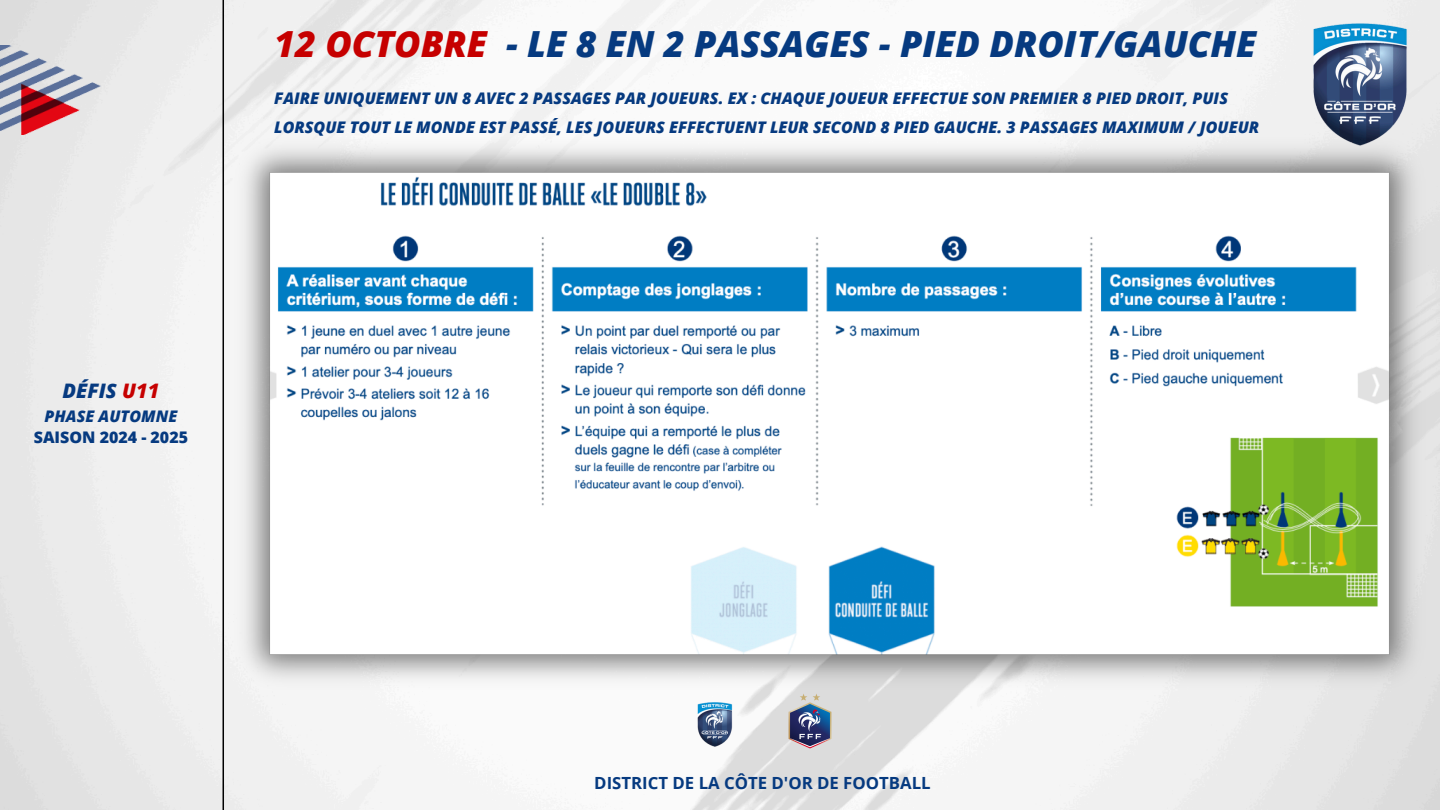
<style>
.page{position:relative;width:1440px;height:810px;background:#fff}
.page>*{position:absolute;margin:0;border:0;box-sizing:border-box;transform-origin:0 0}
.t1{font:italic 800 36px "Open Sans";color:#063a80}
.t2{font:italic 800 20px "Open Sans";color:#063a80}
.t3{font:700 16.8px "Open Sans";color:#063a80}
.t4{font:italic 800 16px/28.5px "Open Sans";color:#063a80}
.t5{font:800 16px "Open Sans";color:#063a80}
.s1{color:#c60000}
</style>
<div class="page">
<img style="left:0;top:0;width:1440px;height:810px">
<img style="left:1298px;top:0;width:116px;height:129px">
<img style="left:0;top:46px;width:101px;height:88px">
<hr style="left:223px;top:0;width:1px;height:810px;background:#000">
<img style="left:776px;top:697px;width:69px;height:64px">
<img style="left:680px;top:697px;width:70px;height:62px">
<img style="left:169px;top:129px;width:1271px;height:568px">
<p class="t1" style="left:274px;top:19px;width:984px"><span class="s1">12 OCTOBRE</span> - LE 8 EN 2 PASSAGES - PIED DROIT/GAUCHE</p>
<p class="t4" style="left:274px;top:84px;width:987px">FAIRE UNIQUEMENT UN 8 AVEC 2 PASSAGES PAR JOUEURS. EX : CHAQUE JOUEUR EFFECTUE SON PREMIER 8 PIED DROIT, PUIS<br>LORSQUE TOUT LE MONDE EST PASSÉ, LES JOUEURS EFFECTUENT LEUR SECOND 8 PIED GAUCHE. 3 PASSAGES MAXIMUM / JOUEUR</p>
<p class="t2" style="left:63px;top:377px;width:98px">DÉFIS <span class="s1">U11</span></p>
<p class="t4" style="left:45px;top:401px;width:134px">PHASE AUTOMNE</p>
<p class="t5" style="left:34px;top:426px;width:156px">SAISON 2024 - 2025</p>
<p class="t3" style="left:594px;top:771px;width:338px">DISTRICT DE LA CÔTE D'OR DE FOOTBALL</p>
</div>
